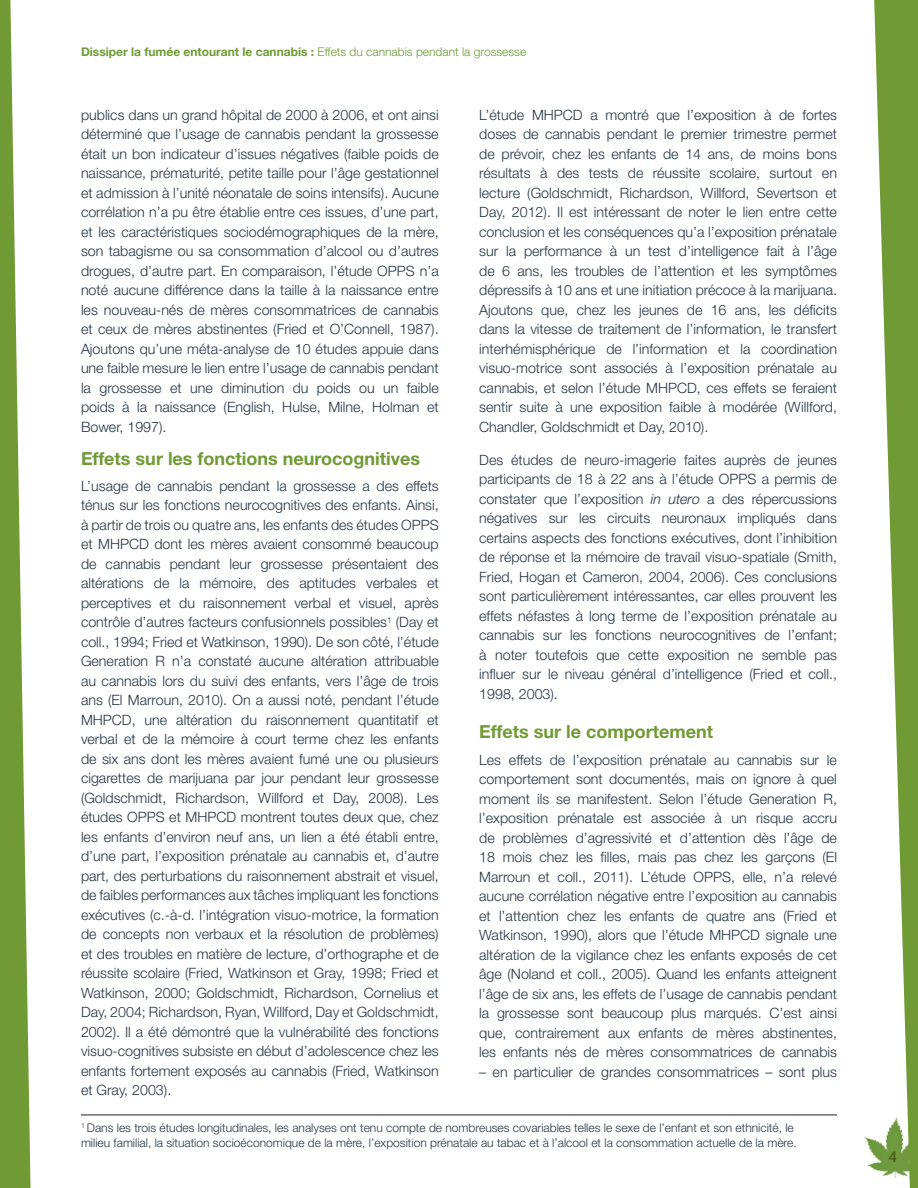
<style>
.page{position:relative;width:918px;height:1188px;background:#fff}
.page>*{position:absolute;margin:0;border:0;box-sizing:border-box;transform-origin:0 0}
.t1{font:700 18px "Helvetica Neue LT Std";color:#6f9a34}
.t2{font:500 15px "Helvetica Neue LT Std";color:#495b13}
.t3{font:300 14.25px/19.5px "Helvetica Neue LT Std";color:#243444;text-align:justify}
.t4{font:300 12px/15px "Helvetica Neue LT Std";color:#243444}
.t5{font:700 12px "Helvetica Neue LT Std";color:#6f9a34}
.s1{font-weight:300}
.s2{font-style:italic}
</style>
<div class="page">
<img style="left:864px;top:1136px;width:8px;height:32px">
<svg style="left:872px;top:0;width:46px;height:1188px;fill:#6f9a34"></svg>
<svg style="left:0;top:0;width:31px;height:1188px"></svg>
<hr style="left:81px;top:1115px;width:756px;height:1px;background:#231f20">
<p class="t5" style="left:81px;top:44px;width:447px">Dissiper la fumée entourant le cannabis : <span class="s1">Effets du cannabis pendant la grossesse</span></p>
<p class="t3" style="left:81px;top:104px;width:359px">publics dans un grand hôpital de 2000 à 2006, et ont ainsi déterminé que l’usage de cannabis pendant la grossesse était un bon indicateur d’issues négatives (faible poids de naissance, prématurité, petite taille pour l’âge gestationnel et admission à l’unité néonatale de soins intensifs). Aucune corrélation n’a pu être établie entre ces issues, d’une part, et les caractéristiques sociodémographiques de la mère, son tabagisme ou sa consommation d’alcool ou d’autres drogues, d’autre part. En comparaison, l’étude OPPS n’a noté aucune différence dans la taille à la naissance entre les nouveau-nés de mères consommatrices de cannabis et ceux de mères abstinentes (Fried et O’Connell, 1987).<br>Ajoutons qu’une méta-analyse de 10 études appuie dans une faible mesure le lien entre l’usage de cannabis pendant la grossesse et une diminution du poids ou un faible poids à la naissance (English, Hulse, Milne, Holman et Bower, 1997).</p>
<p class="t1" style="left:81px;top:447px;width:341px">Effets sur les fonctions neurocognitives</p>
<p class="t3" style="left:81px;top:476px;width:359px">L’usage de cannabis pendant la grossesse a des effets ténus sur les fonctions neurocognitives des enfants. Ainsi, à partir de trois ou quatre ans, les enfants des études OPPS et MHPCD dont les mères avaient consommé beaucoup de cannabis pendant leur grossesse présentaient des altérations de la mémoire, des aptitudes verbales et perceptives et du raisonnement verbal et visuel, après contrôle d’autres facteurs confusionnels possibles<sup>1</sup> (Day et coll., 1994; Fried et Watkinson, 1990). De son côté, l’étude Generation R n’a constaté aucune altération attribuable au cannabis lors du suivi des enfants, vers l’âge de trois ans (El Marroun, 2010). On a aussi noté, pendant l’étude MHPCD, une altération du raisonnement quantitatif et verbal et de la mémoire à court terme chez les enfants de six ans dont les mères avaient fumé une ou plusieurs cigarettes de marijuana par jour pendant leur grossesse (Goldschmidt, Richardson, Willford et Day, 2008). Les études OPPS et MHPCD montrent toutes deux que, chez les enfants d’environ neuf ans, un lien a été établi entre, d’une part, l’exposition prénatale au cannabis et, d’autre part, des perturbations du raisonnement abstrait et visuel, de faibles performances aux tâches impliquant les fonctions exécutives (c.-à-d. l’intégration visuo-motrice, la formation de concepts non verbaux et la résolution de problèmes) et des troubles en matière de lecture, d’orthographe et de réussite scolaire (Fried, Watkinson et Gray, 1998; Fried et Watkinson, 2000; Goldschmidt, Richardson, Cornelius et Day, 2004; Richardson, Ryan, Willford, Day et Goldschmidt, 2002). Il a été démontré que la vulnérabilité des fonctions visuo-cognitives subsiste en début d’adolescence chez les enfants fortement exposés au cannabis (Fried, Watkinson et Gray, 2003).</p>
<p class="t3" style="left:479px;top:104px;width:359px">L’étude MHPCD a montré que l’exposition à de fortes doses de cannabis pendant le premier trimestre permet de prévoir, chez les enfants de 14 ans, de moins bons résultats à des tests de réussite scolaire, surtout en lecture (Goldschmidt, Richardson, Willford, Severtson et Day, 2012). Il est intéressant de noter le lien entre cette conclusion et les conséquences qu’a l’exposition prénatale sur la performance à un test d’intelligence fait à l’âge de 6 ans, les troubles de l’attention et les symptômes dépressifs à 10 ans et une initiation précoce à la marijuana.<br>Ajoutons que, chez les jeunes de 16 ans, les déficits dans la vitesse de traitement de l’information, le transfert interhémisphérique de l’information et la coordination visuo-motrice sont associés à l’exposition prénatale au cannabis, et selon l’étude MHPCD, ces effets se feraient sentir suite à une exposition faible à modérée (Willford, Chandler, Goldschmidt et Day, 2010).</p>
<p class="t3" style="left:479px;top:449px;width:359px">Des études de neuro-imagerie faites auprès de jeunes participants de 18 à 22 ans à l’étude OPPS a permis de constater que l’exposition <span class="s2">in utero</span> a des répercussions négatives sur les circuits neuronaux impliqués dans certains aspects des fonctions exécutives, dont l’inhibition de réponse et la mémoire de travail visuo-spatiale (Smith, Fried, Hogan et Cameron, 2004, 2006). Ces conclusions sont particulièrement intéressantes, car elles prouvent les effets néfastes à long terme de l’exposition prénatale au cannabis sur les fonctions neurocognitives de l’enfant; à noter toutefois que cette exposition ne semble pas influer sur le niveau général d’intelligence (Fried et coll., 1998, 2003).</p>
<p class="t1" style="left:479px;top:721px;width:235px">Effets sur le comportement</p>
<p class="t3" style="left:479px;top:749px;width:359px">Les effets de l’exposition prénatale au cannabis sur le comportement sont documentés, mais on ignore à quel moment ils se manifestent. Selon l’étude Generation R, l’exposition prénatale est associée à un risque accru de problèmes d’agressivité et d’attention dès l’âge de 18 mois chez les filles, mais pas chez les garçons (El Marroun et coll., 2011). L’étude OPPS, elle, n’a relevé aucune corrélation négative entre l’exposition au cannabis et l’attention chez les enfants de quatre ans (Fried et Watkinson, 1990), alors que l’étude MHPCD signale une altération de la vigilance chez les enfants exposés de cet âge (Noland et coll., 2005). Quand les enfants atteignent l’âge de six ans, les effets de l’usage de cannabis pendant la grossesse sont beaucoup plus marqués. C’est ainsi que, contrairement aux enfants de mères abstinentes, les enfants nés de mères consommatrices de cannabis</p>
<p class="t3" style="left:479px;top:1061px;width:359px">– en particulier de grandes consommatrices – sont plus</p>
<p class="t4" style="left:81px;top:1120px;width:717px"><sup>1</sup> Dans les trois études longitudinales, les analyses ont tenu compte de nombreuses covariables telles le sexe de l’enfant et son ethnicité, le milieu familial, la situation socioéconomique de la mère, l’exposition prénatale au tabac et à l’alcool et la consommation actuelle de la mère.</p>
<p class="t2" style="left:889px;top:1148px;width:10px">4</p>
</div>
